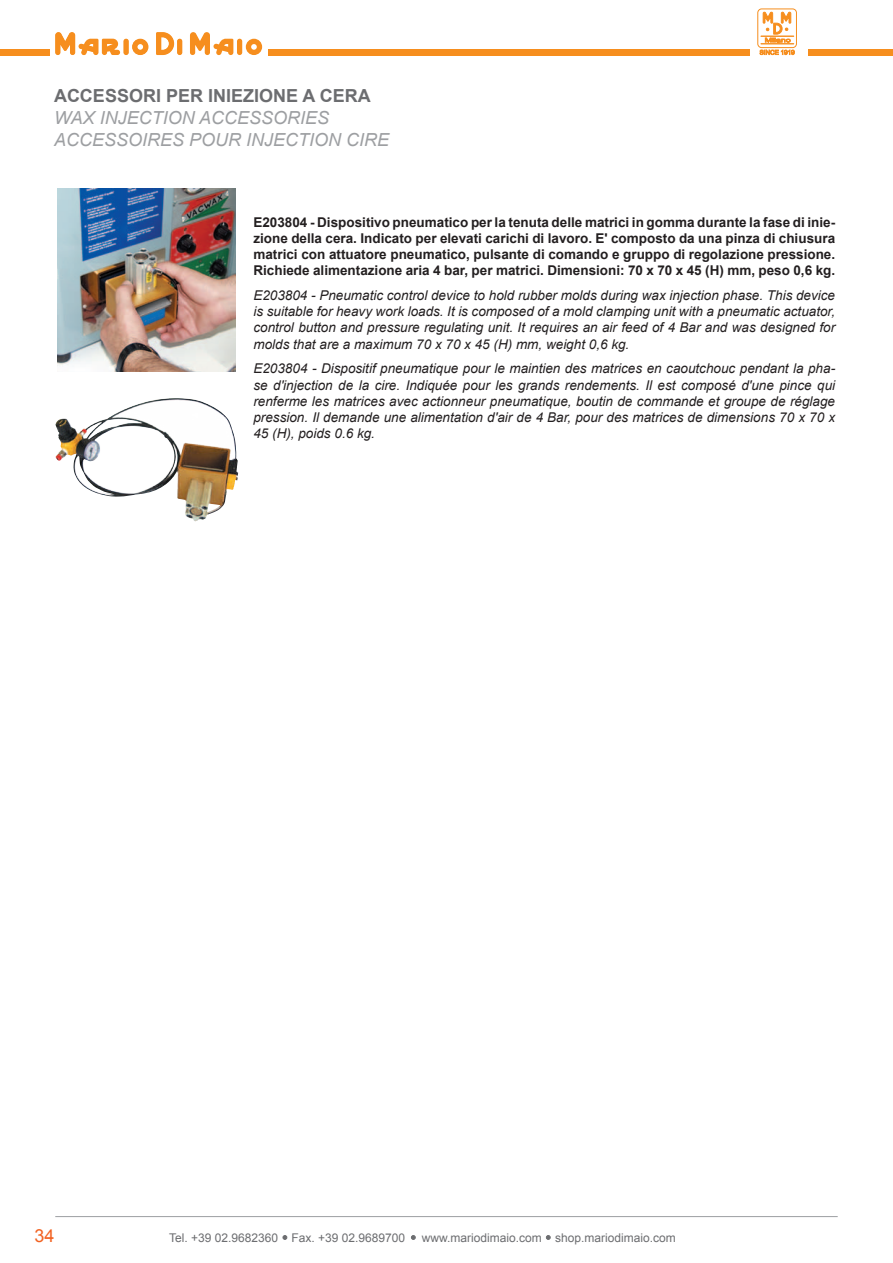
<style>
.page{position:relative;width:893px;height:1263px;background:#fff}
.page>*{position:absolute;margin:0;border:0;box-sizing:border-box;transform-origin:0 0}
.t1{font:italic 18px "Arial";color:#9d9fa2}
.t2{font:700 18px "Arial";color:#6c6d70}
.t3{font:18px "Arial";color:#f26221}
.t4{font:italic 13.5px/16.2px "Arial";color:#231f20;text-align:justify}
.t5{font:700 13.5px/16.2px "Arial";color:#231f20;text-align:justify}
.t6{font:12px "Arial";color:#6c6d70}
</style>
<div class="page">
<svg style="left:156px;top:32px;width:18px;height:23px"></svg>
<div style="left:177px;top:39px;width:5px;height:16px;background:#f68e1e;border-radius:3px"></div>
<div style="left:237px;top:39px;width:5px;height:16px;background:#f68e1e;border-radius:3px"></div>
<svg style="left:246px;top:39px;width:16px;height:16px"></svg>
<div style="left:123px;top:39px;width:6px;height:16px;background:#f68e1e;border-radius:3px"></div>
<svg style="left:132px;top:39px;width:16px;height:16px"></svg>
<svg style="left:190px;top:32px;width:43px;height:23px"></svg>
<svg style="left:55px;top:32px;width:65px;height:23px"></svg>
<div style="left:757px;top:9px;width:40px;height:39px;border:1px solid #f68e1e;border-radius:4px"></div>
<hr style="left:761px;top:36px;width:33px;height:1px;background:#f68e1e">
<hr style="left:761px;top:44px;width:33px;height:1px;background:#f68e1e">
<svg style="left:763px;top:12px;width:28px;height:31px"></svg>
<svg style="left:760px;top:50px;width:34px;height:5px"></svg>
<div style="left:268px;top:50px;width:481px;height:6px;background:#f68e1e"></div>
<div style="left:808px;top:50px;width:85px;height:6px;background:#f68e1e"></div>
<div style="left:0;top:50px;width:50px;height:6px;background:#f68e1e"></div>
<svg style="left:546px;top:1235px;width:4px;height:4px"></svg>
<svg style="left:411px;top:1235px;width:4px;height:4px"></svg>
<svg style="left:283px;top:1235px;width:4px;height:4px"></svg>
<hr style="left:55px;top:1216px;width:783px;height:1px;background:#9d9fa2">
<img style="left:57px;top:188px;width:178px;height:184px">
<img style="left:55px;top:398px;width:183px;height:123px">
<h1 class="t2" style="left:54px;top:84px;width:219px">Accessori per inieZIONE</h1>
<h1 class="t2" style="left:302px;top:84px;width:31px">ACERA</h1>
<h1 class="t1" style="left:54px;top:106px;width:58px">WAX INJECTION</h1>
<h1 class="t1" style="left:199px;top:106px;width:25px">ACCESSORIES</h1>
<h1 class="t1" style="left:54px;top:128px;width:25px">ACCESSOIRES</h1>
<h1 class="t1" style="left:189px;top:128px;width:14px">POUR</h1>
<h1 class="t1" style="left:246px;top:128px;width:12px">INJECTION</h1>
<h1 class="t1" style="left:346px;top:128px;width:12px">CIRE</h1>
<p class="t5" style="left:253px;top:214px;width:583px">E203804 - Dispositivo pneumatico per la tenuta delle matrici in gomma durante la fase di inie&shy;zione della cera. Indicato per elevati carichi di lavoro. E' composto da una pinza di chiusura matrici con attuatore pneumatico, pulsante di comando e gruppo di regolazione pressione.<br>Richiede alimentazione aria 4 bar, per matrici. Dimensioni: 70 x 70 x 45 (H) mm, peso 0,6 kg.</p>
<p class="t4" style="left:253px;top:287px;width:584px">E203804 - Pneumatic control device to hold rubber molds during wax injection phase. This device is suitable for heavy work loads. It is composed of a mold clamping unit with a pneumatic actuator, control button and pressure regulating unit. It requires an air feed of 4 Bar and was designed for molds that are a maximum 70 x 70 x 45 (H) mm, weight 0,6 kg.</p>
<p class="t4" style="left:253px;top:361px;width:584px">E203804 - Dispositif pneumatique pour le maintien des matrices en caoutchouc pendant la pha&shy;se d'injection de la cire. Indiquée pour les grands rendements. Il est composé d'une pince qui renferme les matrices avec actionneur pneumatique, boutin de commande et groupe de réglage pression. Il demande une alimentation d'air de 4 Bar, pour des matrices de dimensions 70 x 70 x 45 (H), poids 0.6 kg.</p>
<h1 class="t3" style="left:35px;top:1224px;width:22px">34</h1>
<p class="t6" style="left:169px;top:1230px;width:238px">Tel. +39 02.9682360 Fax. +39 02.9689700</p>
<p class="t6" style="left:422px;top:1230px;width:256px">www.mariodimaio.com shop.mariodimaio.com</p>
</div>
